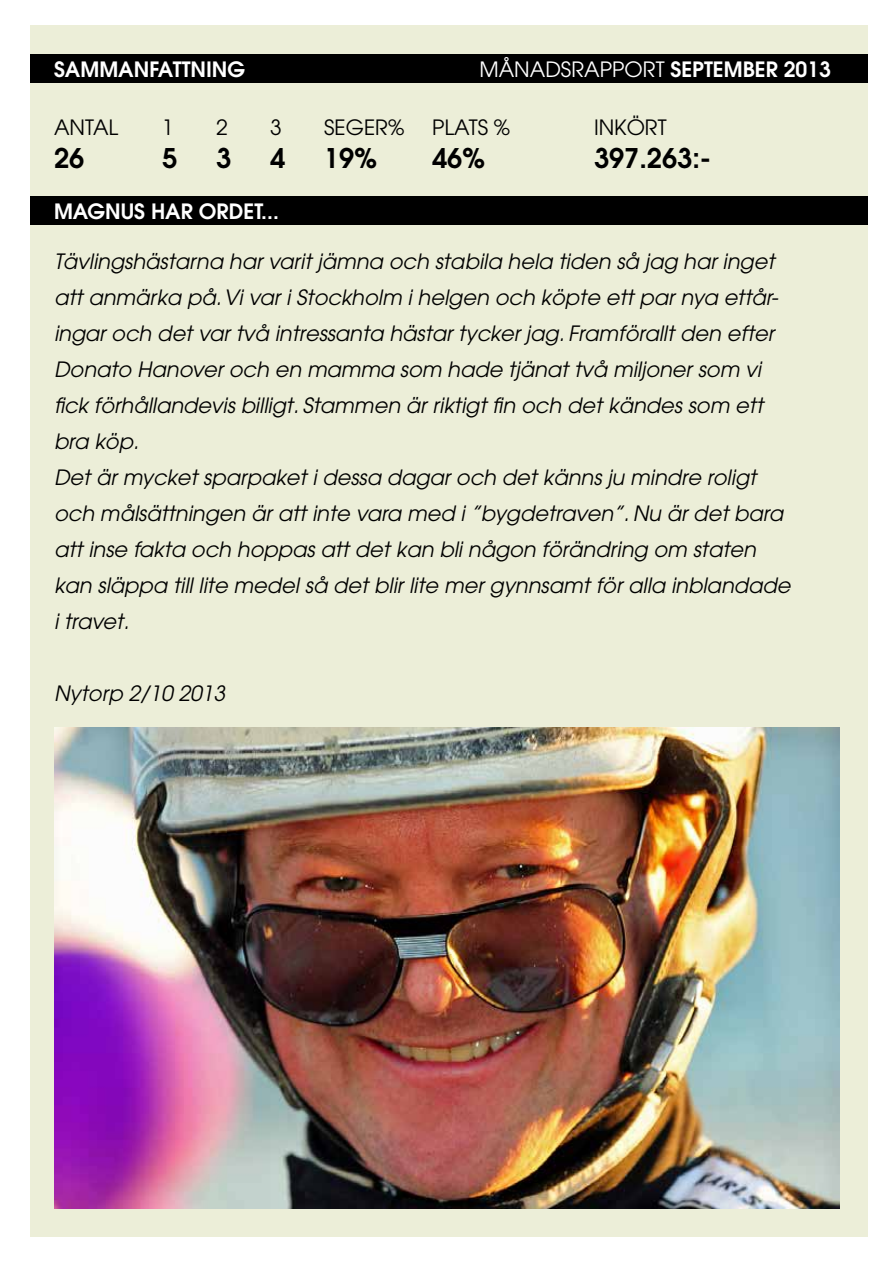
<style>
.page{position:relative;width:893px;height:1263px;background:#fff}
.page>*{position:absolute;margin:0;border:0;box-sizing:border-box;transform-origin:0 0}
.t1{font:600 27px "Avant Garde";color:#000}
.t2{font:italic 21px/36px "Avant Garde";color:#000}
.t3{font:600 21px "Avant Garde";color:#fff}
.t4{font:21px "Avant Garde";color:#000}
.t5{font:21px "Avant Garde";color:#fff}
.s1{font-weight:600}
</style>
<div class="page">
<div style="left:30px;top:26px;width:837px;height:1211px;background:#eceed8"></div>
<div style="left:30px;top:54px;width:837px;height:28px;background:#000"></div>
<div style="left:30px;top:196px;width:837px;height:28px;background:#000"></div>
<img style="left:54px;top:727px;width:785px;height:482px">
<p class="t3" style="left:54px;top:56px;width:193px">SAMMANFATTNING</p>
<p class="t5" style="left:479px;top:57px;width:353px">MÅNADSRAPPORT <span class="s1">SEPTEMBER 2013</span></p>
<p class="t4" style="left:54px;top:115px;width:66px">ANTAL</p>
<p class="t4" style="left:162px;top:115px;width:13px">1</p>
<p class="t4" style="left:216px;top:115px;width:13px">2</p>
<p class="t4" style="left:270px;top:115px;width:13px">3</p>
<p class="t4" style="left:324px;top:115px;width:82px">SEGER%</p>
<p class="t4" style="left:432px;top:115px;width:80px">PLATS %</p>
<p class="t4" style="left:594px;top:115px;width:74px">INKÖRT</p>
<p class="t1" style="left:54px;top:140px;width:32px">26</p>
<p class="t1" style="left:162px;top:140px;width:17px">5</p>
<p class="t1" style="left:216px;top:140px;width:17px">3</p>
<p class="t1" style="left:270px;top:140px;width:17px">4</p>
<p class="t1" style="left:324px;top:140px;width:55px">19%</p>
<p class="t1" style="left:432px;top:140px;width:55px">46%</p>
<p class="t1" style="left:594px;top:140px;width:119px">397.263:-</p>
<p class="t3" style="left:54px;top:197px;width:226px">MAGNUS HAR ORDET...</p>
<p class="t2" style="left:54px;top:243px;width:738px">Tävlingshästarna har varit jämna och stabila hela tiden så jag har inget att anmärka på. Vi var i Stockholm i helgen och köpte ett par nya ettår&shy;ingar och det var två intressanta hästar tycker jag. Framförallt den efter Donato Hanover och en mamma som hade tjänat två miljoner som vi fick förhållandevis billigt. Stammen är riktigt fin och det kändes som ett bra köp.<br>Det är mycket sparpaket i dessa dagar och det känns ju mindre roligt och målsättningen är att inte vara med i ”bygdetraven”. Nu är det bara att inse fakta och hoppas att det kan bli någon förändring om staten kan släppa till lite medel så det blir lite mer gynnsamt för alla inblandade i travet.</p>
<p class="t2" style="left:54px;top:675px;width:172px">Nytorp 2/10 2013</p>
</div>
